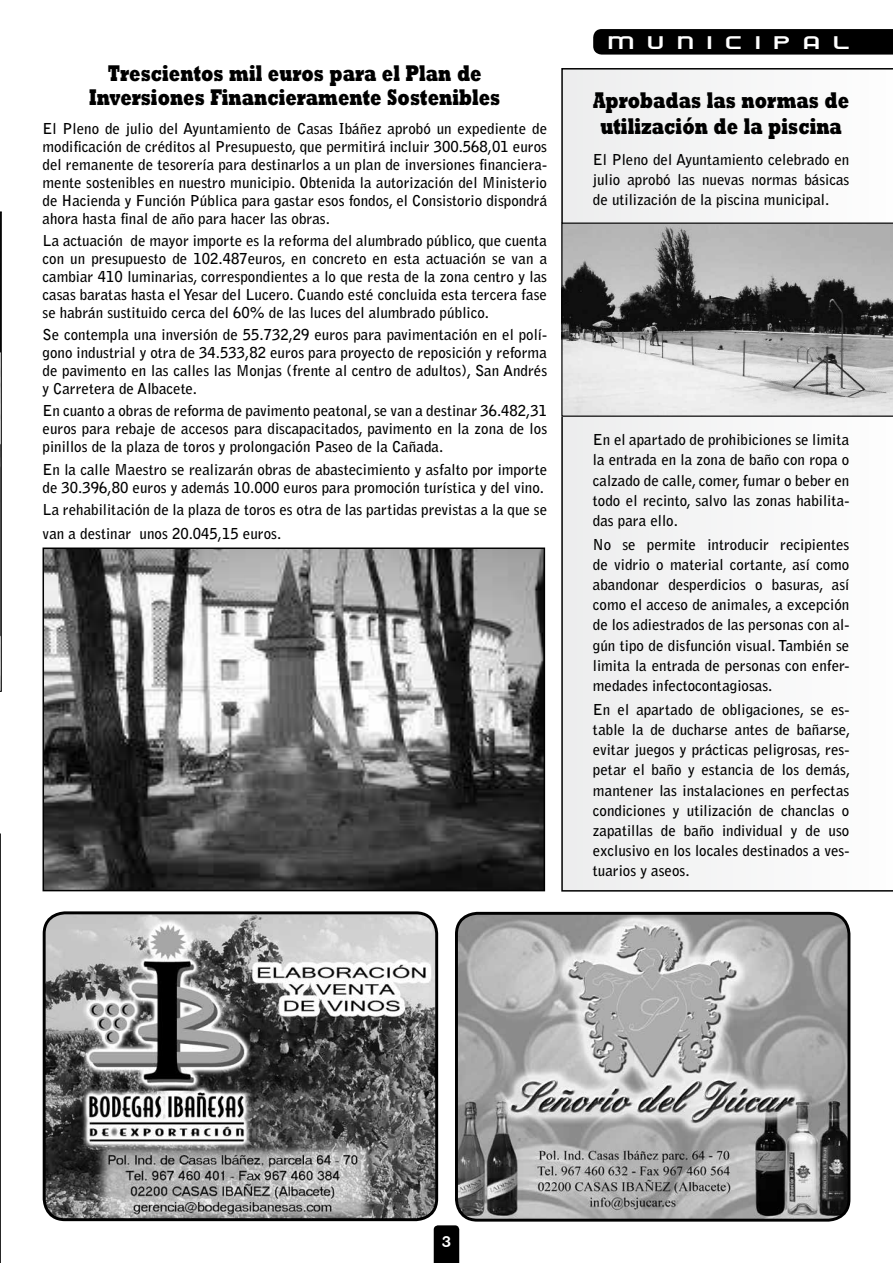
<style>
.page{position:relative;width:893px;height:1263px;background:#fff}
.page>*{position:absolute;margin:0;border:0;box-sizing:border-box;transform-origin:0 0}
.t1{font:24.75px "Empire Builder Document";letter-spacing:.37em;color:#fff;scale:1.27 1}
.t2{font:800 23.1px/24px "Rockwell";color:#000;text-align:center;scale:.71 1}
.t3{font:700 15px/20.1px "Bell Gothic Std";color:#000;text-align:justify}
.t4{font:700 13.5px "Rocko FLF";color:#fff}
</style>
<div class="page">
<svg style="left:0;top:833px;width:1px;height:430px"></svg>
<div style="left:561px;top:68px;width:332px;height:823px;background:#f5f5f6"></div>
<svg style="left:593px;top:29px;width:300px;height:26px;background:#050505"></svg>
<svg style="left:434px;top:1225px;width:25px;height:38px"></svg>
<img style="left:44px;top:915px;width:393px;height:305px">
<div style="left:43px;top:911px;width:395px;height:310px;border:3px solid #000;border-radius:21px"></div>
<img style="left:456px;top:913px;width:393px;height:307px">
<div style="left:455px;top:912px;width:395px;height:309px;border:3px solid #000;border-radius:21px"></div>
<svg style="left:0;top:212px;width:2px;height:480px"></svg>
<img style="left:46px;top:550px;width:496px;height:338px">
<div style="left:43px;top:547px;width:502px;height:344px;border:2px solid #000"></div>
<svg style="left:561px;top:223px;width:332px;height:194px;background:#9a9a9a"></svg>
<h2 class="t2" style="left:89px;top:60px;width:581px">Trescientos mil euros para el Plan de<br>Inversiones Financieramente Sostenibles</h2>
<p class="t3" style="left:43px;top:119px;width:506px;line-height:18px">El Pleno de julio del Ayuntamiento de Casas Ibáñez aprobó un expediente de modificación de créditos al Presupuesto, que permitirá incluir 300.568,01 euros del remanente de tesorería para destinarlos a un plan de inversiones financiera&shy;mente sostenibles en nuestro municipio. Obtenida la autorización del Ministerio de Hacienda y Función Pública para gastar esos fondos, el Consistorio dispondrá ahora hasta final de año para hacer las obras.</p>
<p class="t3" style="left:43px;top:231px;width:506px;line-height:18px">La actuación de mayor importe es la reforma del alumbrado público, que cuenta con un presupuesto de 102.487euros, en concreto en esta actuación se van a cambiar 410 luminarias, correspondientes a lo que resta de la zona centro y las casas baratas hasta el Yesar del Lucero. Cuando esté concluida esta tercera fase se habrán sustituido cerca del 60% de las luces del alumbrado público.</p>
<p class="t3" style="left:43px;top:326px;width:506px;line-height:18px">Se contempla una inversión de 55.732,29 euros para pavimentación en el polí&shy;gono industrial y otra de 34.533,82 euros para proyecto de reposición y reforma de pavimento en las calles las Monjas (frente al centro de adultos), San Andrés y Carretera de Albacete.</p>
<p class="t3" style="left:43px;top:402px;width:506px;line-height:18px">En cuanto a obras de reforma de pavimento peatonal, se van a destinar 36.482,31 euros para rebaje de accesos para discapacitados, pavimento en la zona de los pinillos de la plaza de toros y prolongación Paseo de la Cañada.</p>
<p class="t3" style="left:43px;top:460px;width:506px;line-height:18px">En la calle Maestro se realizarán obras de abastecimiento y asfalto por importe de 30.396,80 euros y además 10.000 euros para promoción turística y del vino.</p>
<p class="t3" style="left:43px;top:497px;width:506px;line-height:24px">La rehabilitación de la plaza de toros es otra de las partidas previstas a la que se van a destinar unos 20.045,15 euros.</p>
<h1 class="t1" style="left:607px;top:28px;width:193px">municipal</h1>
<h2 class="t2" style="left:593px;top:86px;width:362px;line-height:26.1px">Aprobadas las normas de utilización de la piscina</h2>
<p class="t3" style="left:593px;top:149px;width:258px">El Pleno del Ayuntamiento celebrado en julio aprobó las nuevas normas básicas de utilización de la piscina municipal.</p>
<p class="t3" style="left:593px;top:430px;width:258px">En el apartado de prohibiciones se limita la entrada en la zona de baño con ropa o calzado de calle, comer, fumar o beber en todo el recinto, salvo las zonas habilita&shy;das para ello.</p>
<p class="t3" style="left:593px;top:535px;width:258px">No se permite introducir recipientes de vidrio o material cortante, así como abandonar desperdicios o basuras, así como el acceso de animales, a excepción de los adiestrados de las personas con al&shy;gún tipo de disfunción visual. También se limita la entrada de personas con enfer&shy;medades infectocontagiosas.</p>
<p class="t3" style="left:593px;top:700px;width:259px">En el apartado de obligaciones, se es&shy;table la de ducharse antes de bañarse, evitar juegos y prácticas peligrosas, res&shy;petar el baño y estancia de los demás, mantener las instalaciones en perfectas condiciones y utilización de chanclas o zapatillas de baño individual y de uso exclusivo en los locales destinados a ves&shy;tuarios y aseos.</p>
<p class="t4" style="left:442px;top:1233px;width:10px">3</p>
</div>
